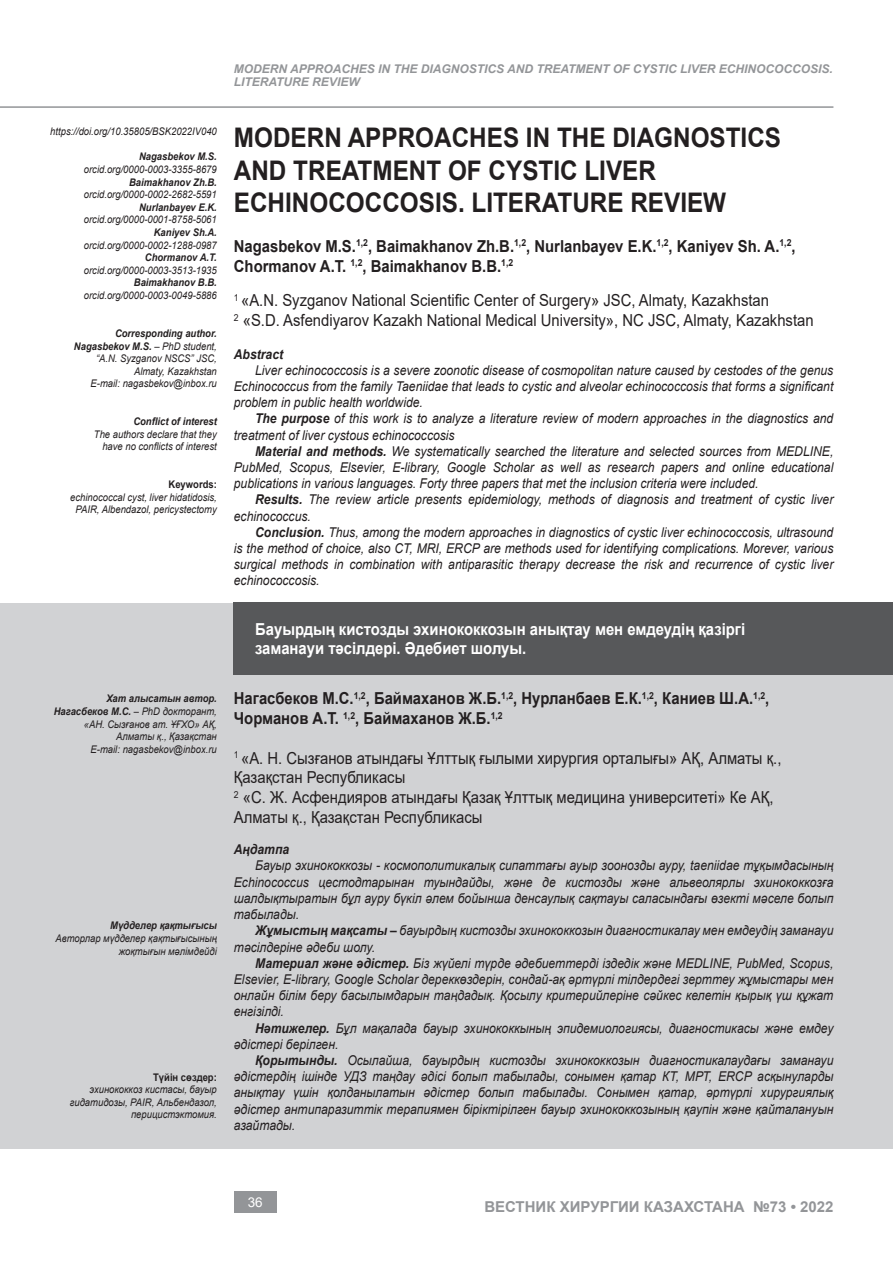
<style>
.page{position:relative;width:893px;height:1276px;background:#fff}
.page>*{position:absolute;margin:0;border:0;box-sizing:border-box;transform-origin:0 0}
.t1{font:700 27px/32.4px "Arial";color:#231f20;scale:.9 1}
.t2{font:16.5px/19.8px "Arial";color:#231f20;scale:.9 1}
.t3{font:700 16.5px/19.8px "Arial";color:#231f20;scale:.9 1}
.t4{font:700 16.5px/19.8px "Arial";color:#fff;scale:.9 1}
.t5{font:700 15px "Arial";color:#939598}
.t6{font:italic 13.5px/16.2px "Arial";color:#231f20;text-align:justify;scale:.9 1}
.t7{font:italic 700 13.5px "Arial";color:#231f20;scale:.9 1}
.t8{font:13.5px "Arial";color:#fff}
.t9{font:italic 700 12px/13.5px "Arial";color:#939598}
.t10{font:italic 10.5px/12.6px "Arial";color:#231f20;text-align:right;scale:.9 1}
.t11{font:italic 700 10.5px "Arial";color:#231f20;scale:.9 1}
.t12{font:700 10.5px "Arial";color:#231f20;scale:.9 1}
.s1{font-weight:700}
</style>
<div class="page">
<hr style="left:0;top:106px;width:833px;height:2px;background:#939598">
<div style="left:234px;top:1191px;width:42px;height:21px;background:#939598"></div>
<div style="left:0;top:603px;width:893px;height:545px;background:#d1d2d4"></div>
<div style="left:234px;top:603px;width:659px;height:72px;background:#57585a"></div>
<hr style="left:892px;top:128px;width:1px;height:495px;background:#d1d2d4">
<hr style="left:892px;top:128px;width:1px;height:72px;background:#57585a">
<p class="t9" style="left:234px;top:62px;width:600px">MODERN APPROACHES IN THE DIAGNOSTICS AND TREATMENT OF CYSTIC LIVER ECHINOCOCCOSIS.<br>LITERATURE REVIEW</p>
<p class="t10" style="left:50px;top:125px;width:187px">https://doi.org/10.35805/BSK2022IV040</p>
<p class="t11" style="left:139px;top:150px;width:88px">Nagasbekov M.S.</p>
<p class="t10" style="left:84px;top:163px;width:149px">orcid.org/0000-0003-3355-8679</p>
<p class="t11" style="left:129px;top:175px;width:99px">Baimakhanov Zh.B.</p>
<p class="t10" style="left:84px;top:188px;width:149px">orcid.org/0000-0002-2682-5591</p>
<p class="t11" style="left:139px;top:200px;width:88px">Nurlanbayev E.K.</p>
<p class="t10" style="left:84px;top:214px;width:149px">orcid.org/0000-0001-8758-5061</p>
<p class="t11" style="left:154px;top:225px;width:72px">Kaniyev Sh.A.</p>
<p class="t10" style="left:84px;top:239px;width:149px">orcid.org/0000-0002-1288-0987</p>
<p class="t11" style="left:145px;top:251px;width:81px">Chormanov A.T.</p>
<p class="t10" style="left:84px;top:264px;width:149px">orcid.org/0000-0003-3513-1935</p>
<p class="t11" style="left:134px;top:276px;width:94px">Baimakhanov B.B.</p>
<p class="t10" style="left:84px;top:289px;width:149px">orcid.org/0000-0003-0049-5886</p>
<p class="t10" style="left:74px;top:327px;width:160px"><span class="s1">Сorresponding author.<br>Nagasbekov M.S.</span> – PhD student, “A.N. Syzganov NSCS” JSC,<br>Almaty, Kazakhstan<br>E-mail: nagasbekov@inbox.ru</p>
<p class="t11" style="left:133px;top:414px;width:94px">Conflict of interest</p>
<p class="t10" style="left:94px;top:428px;width:138px">The authors declare that they have no conflicts of interest</p>
<p class="t12" style="left:169px;top:477px;width:55px">Keywords:</p>
<p class="t10" style="left:70px;top:491px;width:164px;text-align:center">echinococcal cyst, liver hidatidosis,<br>PAIR, Albendazol, pericystectomy</p>
<p class="t10" style="left:54px;top:692px;width:183px"><span class="s1">Хат алысатын автор.<br>Нагасбеков М.С.</span> – PhD докторант, «АН. Сызғанов ат. ҰҒХО» АҚ,<br>Алматы қ., Қазақстан<br>E-mail: nagasbekov@inbox.ru</p>
<p class="t11" style="left:110px;top:918px;width:120px">Мүдделер қақтығысы</p>
<p class="t10" style="left:56px;top:932px;width:181px">Авторлар мүдделер қақтығысының жоқтығын мәлімдейді</p>
<p class="t12" style="left:153px;top:1069px;width:72px">Түйін сөздер:</p>
<p class="t10" style="left:70px;top:1083px;width:165px">эхинококкоз кистасы, бауыр гидатидозы, PAIR, Альбендазол, перицистэктомия.</p>
<h1 class="t1" style="left:234px;top:122px;width:610px">MODERN APPROACHES IN THE DIAGNOSTICS<br>AND TREATMENT OF CYSTIC LIVER<br>ECHINOCOCCOSIS. LITERATURE REVIEW</h1>
<p class="t3" style="left:234px;top:236px;width:626px">Nagasbekov M.S.<sup>1,2</sup>, Baimakhanov Zh.B.<sup>1,2</sup>, Nurlanbayev E.K.<sup>1,2</sup>, Kaniyev Sh. A.<sup>1,2</sup>,<br>Chormanov A.T. <sup>1,2</sup>, Baimakhanov B.B.<sup>1,2</sup></p>
<p class="t2" style="left:234px;top:290px;width:646px"><sup>1</sup> «A.N. Syzganov National Scientific Center of Surgery» JSC, Almaty, Kazakhstan<br><sup>2</sup> «S.D. Asfendiyarov Kazakh National Medical University», NC JSC, Almaty, Kazakhstan</p>
<p class="t7" style="left:234px;top:345px;width:56px">Abstract</p>
<p class="t6" style="left:234px;top:362px;width:668px;text-indent:21px">Liver echinococcosis is a severe zoonotic disease of cosmopolitan nature caused by cestodes of the genus Echinococcus from the family Taeniidae that leads to cystic and alveolar echinococcosis that forms a significant problem in public health worldwide.</p>
<p class="t6" style="left:234px;top:411px;width:668px;text-indent:21px"><span class="s1">The purpose</span> of this work is to analyze a literature review of modern approaches in the diagnostics and treatment of liver cystous echinococcosis</p>
<p class="t6" style="left:234px;top:443px;width:668px;text-indent:21px"><span class="s1">Material and methods.</span> We systematically searched the literature and selected sources from MEDLINE, PubMed, Scopus, Elsevier, E-library, Google Scholar as well as research papers and online educational publications in various languages. Forty three papers that met the inclusion criteria were included.</p>
<p class="t6" style="left:234px;top:492px;width:668px;text-indent:21px"><span class="s1">Results.</span> The review article presents epidemiology, methods of diagnosis and treatment of cystic liver echinococcus.</p>
<p class="t6" style="left:234px;top:524px;width:668px;text-indent:21px"><span class="s1">Conclusion.</span> Thus, among the modern approaches in diagnostics of cystic liver echinococcosis, ultrasound is the method of choice, also CT, MRI, ERCP are methods used for identifying complications. Morever, various surgical methods in combination with antiparasitic therapy decrease the risk and recurrence of cystic liver echinococcosis.</p>
<p class="t4" style="left:255px;top:619px;width:546px">Бауырдың кистозды эхинококкозын анықтау мен емдеудің қазіргі заманауи тәсілдері. Әдебиет шолуы.</p>
<p class="t3" style="left:234px;top:689px;width:596px">Нагасбеков М.С.<sup>1,2</sup>, Баймаханов Ж.Б.<sup>1,2</sup>, Нурланбаев Е.К.<sup>1,2</sup>, Каниев Ш.А.<sup>1,2</sup>,<br>Чорманов А.Т. <sup>1,2</sup>, Баймаханов Ж.Б.<sup>1,2</sup></p>
<p class="t2" style="left:234px;top:748px;width:610px"><sup>1</sup> «А. Н. Сызғанов атындағы Ұлттық ғылыми хирургия орталығы» АҚ, Алматы қ., Қазақстан Республикасы<br><sup>2</sup> «С. Ж. Асфендияров атындағы Қазақ Ұлттық медицина университеті» Ке АҚ, Алматы қ., Қазақстан Республикасы</p>
<p class="t7" style="left:234px;top:840px;width:63px">Аңдатпа</p>
<p class="t6" style="left:234px;top:858px;width:668px;text-indent:21px">Бауыр эхинококкозы - космополитикалық сипаттағы ауыр зоонозды ауру, taeniidae тұқымдасының Echinococcus цестодтарынан туындайды, және де кистозды және альвеолярлы эхинококкозға шалдықтыратын бұл ауру бүкіл әлем бойынша денсаулық сақтауы саласындағы өзекті мәселе болып табылады.</p>
<p class="t6" style="left:234px;top:922px;width:668px;text-indent:21px"><span class="s1">Жұмыстың мақсаты –</span> бауырдың кистозды эхинококкозын диагностикалау мен емдеудің заманауи тәсілдеріне әдеби шолу.</p>
<p class="t6" style="left:234px;top:955px;width:668px;text-indent:21px"><span class="s1">Материал және әдістер.</span> Біз жүйелі түрде әдебиеттерді іздедік және MEDLINE, PubMed, Scopus, Elsevier, E-library, Google Scholar дереккөздерін, сондай-ақ әртүрлі тілдердегі зерттеу жұмыстары мен онлайн білім беру басылымдарын таңдадық. Қосылу критерийлеріне сәйкес келетін қырық үш құжат енгізілді.</p>
<p class="t6" style="left:234px;top:1020px;width:668px;text-indent:21px"><span class="s1">Нәтижелер.</span> Бұл мақалада бауыр эхинококкының эпидемиологиясы, диагностикасы және емдеу әдістері берілген.</p>
<p class="t6" style="left:234px;top:1052px;width:668px;text-indent:21px"><span class="s1">Қорытынды.</span> Осылайша, бауырдың кистозды эхинококкозын диагностикалаудағы заманауи әдістердің ішінде УДЗ таңдау әдісі болып табылады, сонымен қатар КТ, МРТ, ERCP асқынуларды анықтау үшін қолданылатын әдістер болып табылады. Сонымен қатар, әртүрлі хирургиялық әдістер антипаразиттік терапиямен біріктірілген бауыр эхинококкозының қаупін және қайталануын азайтады.</p>
<p class="t8" style="left:248px;top:1192px;width:17px">36</p>
<p class="t5" style="left:484px;top:1196px;width:351px">ВЕСТНИК ХИРУРГИИ КАЗАХСТАНА №73 • 2022</p>
</div>
